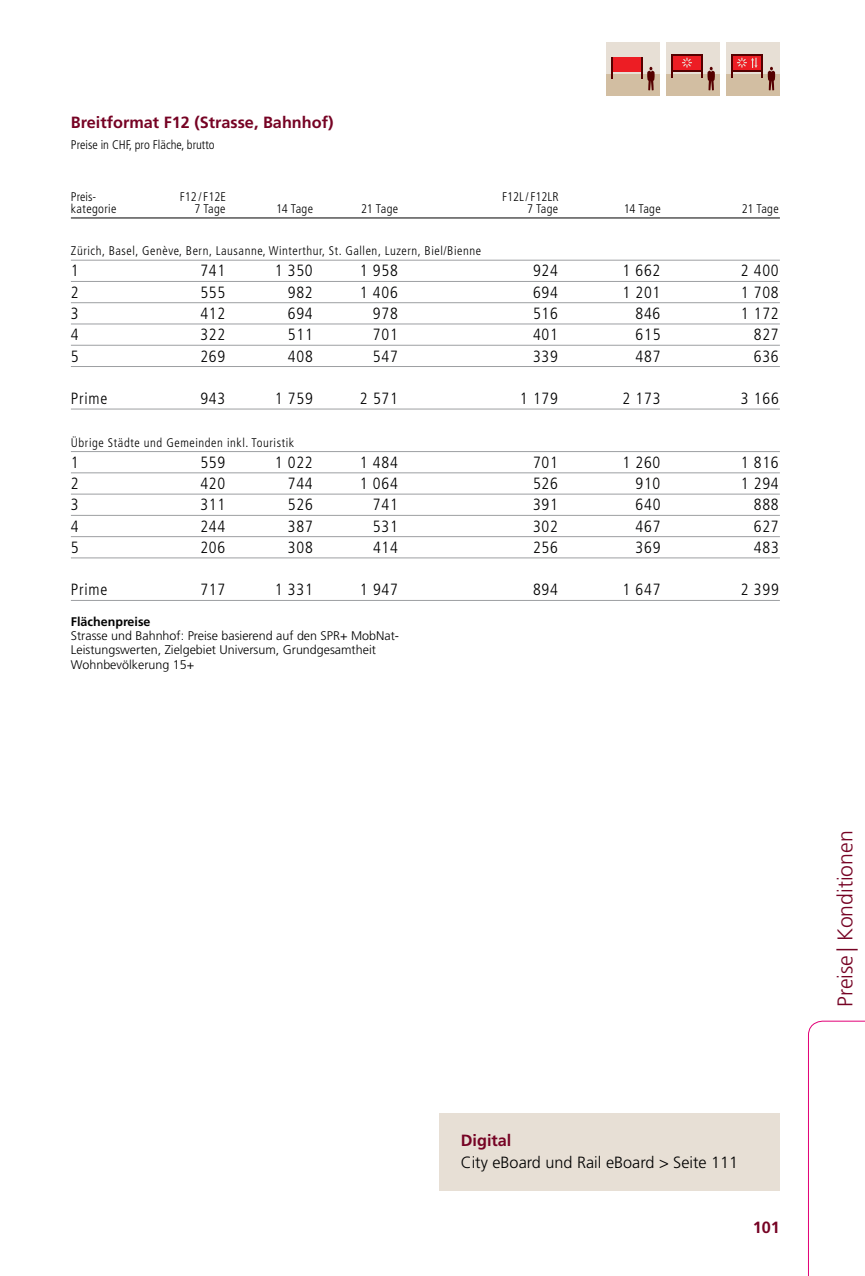
<style>
.page{position:relative;width:865px;height:1276px;background:#fff}
.page>*{position:absolute;margin:0;border:0;box-sizing:border-box;transform-origin:0 0}
.t1{font:300 21.25px "Frutiger LT Std";color:#760324}
.t2{font:300 condensed 16.25px "Frutiger LT Std";letter-spacing:.045em;color:#000}
.t3{font:700 16.25px "Frutiger LT Std";color:#760324}
.t4{font:300 16.25px "Frutiger LT Std";color:#000}
.t5{font:300 condensed 12.5px "Frutiger LT Std";letter-spacing:.045em;color:#000}
.t6{font:300 12.5px/14.2px "Frutiger LT Std";color:#000}
.t7{font:300 condensed 12.5px "Frutiger LT Std";color:#000}
.t8{font:700 12.5px "Frutiger LT Std";color:#000}
</style>
<div class="page">
<div style="left:726px;top:43px;width:54px;height:31px;background:#e7dfd5"></div>
<div style="left:726px;top:74px;width:54px;height:22px;background:#d2bea2"></div>
<div style="left:732px;top:55px;width:29px;height:15px;background:#ed1d24"></div>
<svg style="left:767px;top:67px;width:8px;height:24px"></svg>
<hr style="left:761px;top:55px;width:2px;height:23px;background:#500">
<hr style="left:731px;top:54px;width:32px;height:1px;background:#500">
<hr style="left:731px;top:70px;width:32px;height:1px;background:#500">
<svg style="left:731px;top:55px;width:26px;height:23px"></svg>
<div style="left:606px;top:43px;width:53px;height:31px;background:#e7dfd5"></div>
<div style="left:606px;top:74px;width:53px;height:22px;background:#d2bea2"></div>
<div style="left:612px;top:57px;width:29px;height:14px;background:#ed1d24"></div>
<svg style="left:641px;top:57px;width:13px;height:34px"></svg>
<hr style="left:610px;top:57px;width:2px;height:21px;background:#500">
<div style="left:666px;top:43px;width:53px;height:31px;background:#e7dfd5"></div>
<div style="left:666px;top:74px;width:53px;height:22px;background:#d2bea2"></div>
<div style="left:672px;top:55px;width:29px;height:15px;background:#ed1d24"></div>
<svg style="left:707px;top:67px;width:8px;height:24px"></svg>
<hr style="left:701px;top:55px;width:2px;height:23px;background:#500">
<svg style="left:671px;top:55px;width:1px;height:23px"></svg>
<hr style="left:671px;top:54px;width:32px;height:1px;background:#500">
<hr style="left:671px;top:70px;width:32px;height:1px;background:#500">
<svg style="left:682px;top:57px;width:10px;height:11px"></svg>
<div style="left:439px;top:1113px;width:341px;height:78px;background:#e7dfd5"></div>
<hr style="left:71px;top:217px;width:709px;height:1px;background:#000">
<hr style="left:71px;top:260px;width:709px;height:1px;background:#9d9fa2">
<hr style="left:71px;top:281px;width:709px;height:1px;background:#9d9fa2">
<hr style="left:71px;top:302px;width:709px;height:1px;background:#9d9fa2">
<hr style="left:71px;top:323px;width:709px;height:1px;background:#9d9fa2">
<hr style="left:71px;top:345px;width:709px;height:1px;background:#9d9fa2">
<hr style="left:71px;top:366px;width:709px;height:1px;background:#9d9fa2">
<hr style="left:71px;top:408px;width:709px;height:1px;background:#9d9fa2">
<hr style="left:71px;top:451px;width:709px;height:1px;background:#9d9fa2">
<hr style="left:71px;top:472px;width:709px;height:1px;background:#9d9fa2">
<hr style="left:71px;top:494px;width:709px;height:1px;background:#9d9fa2">
<hr style="left:71px;top:515px;width:709px;height:1px;background:#9d9fa2">
<hr style="left:71px;top:536px;width:709px;height:1px;background:#9d9fa2">
<hr style="left:71px;top:557px;width:709px;height:1px;background:#9d9fa2">
<hr style="left:71px;top:600px;width:709px;height:1px;background:#9d9fa2">
<svg style="left:808px;top:1020px;width:57px;height:256px"></svg>
<p class="t3" style="left:71px;top:112px;width:264px">Breitformat F12 (Strasse, Bahnhof)</p>
<p class="t7" style="left:71px;top:137px;width:145px">Preise in CHF, pro Fläche, brutto</p>
<p class="t5" style="left:71px;top:189px;width:27px">Preis-</p>
<p class="t5" style="left:180px;top:189px;width:48px">F12 / F12E</p>
<p class="t7" style="left:502px;top:189px;width:58px">F12L/ F12LR</p>
<p class="t5" style="left:71px;top:201px;width:47px">kategorie</p>
<p class="t5" style="left:194px;top:201px;width:33px">7 Tage</p>
<p class="t5" style="left:276px;top:201px;width:39px">14 Tage</p>
<p class="t5" style="left:361px;top:201px;width:39px">21 Tage</p>
<p class="t5" style="left:527px;top:201px;width:33px">7 Tage</p>
<p class="t5" style="left:623px;top:201px;width:39px">14 Tage</p>
<p class="t5" style="left:741px;top:201px;width:38px">21 Tage</p>
<p class="t5" style="left:71px;top:244px;width:412px">Zürich, Basel, Genève, Bern, Lausanne, Winterthur, St. Gallen, Luzern, Biel/Bienne</p>
<p class="t2" style="left:71px;top:262px;width:9px">1</p>
<p class="t2" style="left:200px;top:262px;width:26px">741</p>
<p class="t2" style="left:275px;top:262px;width:40px">1 350</p>
<p class="t2" style="left:360px;top:262px;width:40px">1 958</p>
<p class="t2" style="left:533px;top:262px;width:26px">924</p>
<p class="t2" style="left:622px;top:262px;width:40px">1 662</p>
<p class="t2" style="left:740px;top:262px;width:40px">2 400</p>
<p class="t2" style="left:71px;top:283px;width:9px">2</p>
<p class="t2" style="left:200px;top:283px;width:26px">555</p>
<p class="t2" style="left:288px;top:283px;width:26px">982</p>
<p class="t2" style="left:360px;top:283px;width:40px">1 406</p>
<p class="t2" style="left:533px;top:283px;width:26px">694</p>
<p class="t2" style="left:622px;top:283px;width:40px">1 201</p>
<p class="t2" style="left:740px;top:283px;width:40px">1 708</p>
<p class="t2" style="left:71px;top:304px;width:9px">3</p>
<p class="t2" style="left:200px;top:304px;width:26px">412</p>
<p class="t2" style="left:288px;top:304px;width:26px">694</p>
<p class="t2" style="left:373px;top:304px;width:26px">978</p>
<p class="t2" style="left:533px;top:304px;width:26px">516</p>
<p class="t2" style="left:635px;top:304px;width:26px">846</p>
<p class="t2" style="left:740px;top:304px;width:40px">1 172</p>
<p class="t2" style="left:71px;top:325px;width:9px">4</p>
<p class="t2" style="left:200px;top:325px;width:26px">322</p>
<p class="t2" style="left:288px;top:325px;width:26px">511</p>
<p class="t2" style="left:373px;top:325px;width:26px">701</p>
<p class="t2" style="left:533px;top:325px;width:26px">401</p>
<p class="t2" style="left:635px;top:325px;width:26px">615</p>
<p class="t2" style="left:754px;top:325px;width:26px">827</p>
<p class="t2" style="left:71px;top:347px;width:9px">5</p>
<p class="t2" style="left:200px;top:347px;width:26px">269</p>
<p class="t2" style="left:288px;top:347px;width:26px">408</p>
<p class="t2" style="left:373px;top:347px;width:26px">547</p>
<p class="t2" style="left:533px;top:347px;width:26px">339</p>
<p class="t2" style="left:635px;top:347px;width:26px">487</p>
<p class="t2" style="left:754px;top:347px;width:26px">636</p>
<p class="t2" style="left:71px;top:389px;width:38px">Prime</p>
<p class="t2" style="left:200px;top:389px;width:26px">943</p>
<p class="t2" style="left:275px;top:389px;width:40px">1 759</p>
<p class="t2" style="left:360px;top:389px;width:40px">2 571</p>
<p class="t2" style="left:520px;top:389px;width:40px">1 179</p>
<p class="t2" style="left:622px;top:389px;width:40px">2 173</p>
<p class="t2" style="left:740px;top:389px;width:40px">3 166</p>
<p class="t5" style="left:71px;top:435px;width:225px">Übrige Städte und Gemeinden inkl. Touristik</p>
<p class="t2" style="left:71px;top:453px;width:9px">1</p>
<p class="t2" style="left:200px;top:453px;width:26px">559</p>
<p class="t2" style="left:275px;top:453px;width:40px">1 022</p>
<p class="t2" style="left:360px;top:453px;width:40px">1 484</p>
<p class="t2" style="left:533px;top:453px;width:26px">701</p>
<p class="t2" style="left:622px;top:453px;width:40px">1 260</p>
<p class="t2" style="left:740px;top:453px;width:40px">1 816</p>
<p class="t2" style="left:71px;top:474px;width:9px">2</p>
<p class="t2" style="left:200px;top:474px;width:26px">420</p>
<p class="t2" style="left:288px;top:474px;width:26px">744</p>
<p class="t2" style="left:360px;top:474px;width:40px">1 064</p>
<p class="t2" style="left:533px;top:474px;width:26px">526</p>
<p class="t2" style="left:635px;top:474px;width:26px">910</p>
<p class="t2" style="left:740px;top:474px;width:40px">1 294</p>
<p class="t2" style="left:71px;top:495px;width:9px">3</p>
<p class="t2" style="left:200px;top:495px;width:26px">311</p>
<p class="t2" style="left:288px;top:495px;width:26px">526</p>
<p class="t2" style="left:373px;top:495px;width:26px">741</p>
<p class="t2" style="left:533px;top:495px;width:26px">391</p>
<p class="t2" style="left:635px;top:495px;width:26px">640</p>
<p class="t2" style="left:754px;top:495px;width:26px">888</p>
<p class="t2" style="left:71px;top:517px;width:9px">4</p>
<p class="t2" style="left:200px;top:517px;width:26px">244</p>
<p class="t2" style="left:288px;top:517px;width:26px">387</p>
<p class="t2" style="left:373px;top:517px;width:26px">531</p>
<p class="t2" style="left:533px;top:517px;width:26px">302</p>
<p class="t2" style="left:635px;top:517px;width:26px">467</p>
<p class="t2" style="left:754px;top:517px;width:26px">627</p>
<p class="t2" style="left:71px;top:538px;width:9px">5</p>
<p class="t2" style="left:200px;top:538px;width:26px">206</p>
<p class="t2" style="left:288px;top:538px;width:26px">308</p>
<p class="t2" style="left:373px;top:538px;width:26px">414</p>
<p class="t2" style="left:533px;top:538px;width:26px">256</p>
<p class="t2" style="left:635px;top:538px;width:26px">369</p>
<p class="t2" style="left:754px;top:538px;width:26px">483</p>
<p class="t2" style="left:71px;top:580px;width:38px">Prime</p>
<p class="t2" style="left:200px;top:580px;width:26px">717</p>
<p class="t2" style="left:275px;top:580px;width:40px">1 331</p>
<p class="t2" style="left:360px;top:580px;width:40px">1 947</p>
<p class="t2" style="left:533px;top:580px;width:26px">894</p>
<p class="t2" style="left:622px;top:580px;width:40px">1 647</p>
<p class="t2" style="left:740px;top:580px;width:40px">2 399</p>
<p class="t8" style="left:71px;top:614px;width:81px">Flächenpreise</p>
<p class="t6" style="left:71px;top:629px;width:329px">Strasse und Bahnhof: Preise basierend auf den SPR+ MobNat-<br>Leistungswerten, Zielgebiet Universum, Grundgesamtheit<br>Wohnbevölkerung 15+</p>
<p class="t3" style="left:461px;top:1131px;width:52px">Digital</p>
<p class="t4" style="left:461px;top:1152px;width:279px">City eBoard und Rail eBoard &gt; Seite 111</p>
<p class="t3" style="left:752px;top:1218px;width:29px">101</p>
<h1 class="t1" style="left:833px;top:1006px;width:178px;rotate:-90deg">Preise | Konditionen</h1>
</div>
